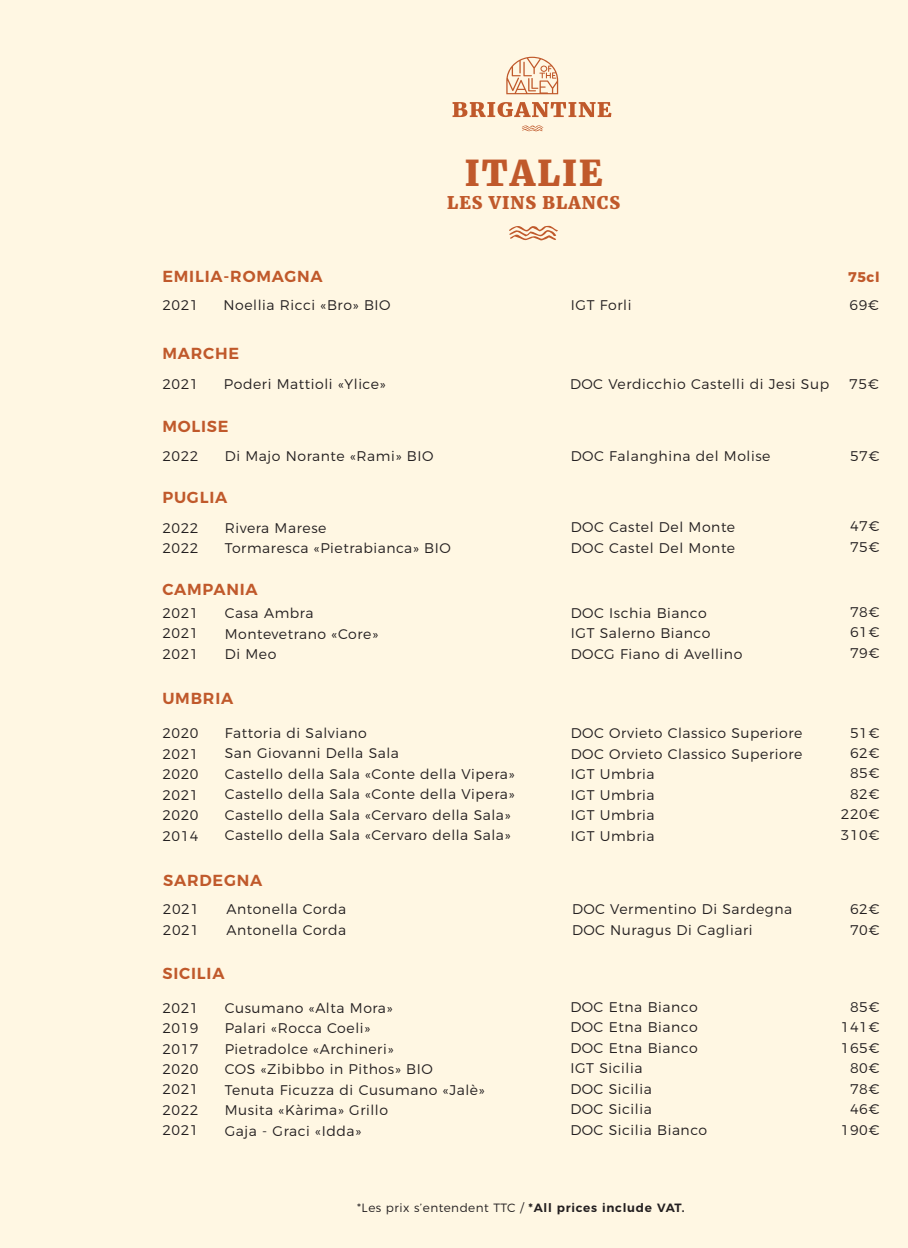
<style>
.page{position:relative;width:908px;height:1248px;background:#fff}
.page>*{position:absolute;margin:0;border:0;box-sizing:border-box;transform-origin:0 0}
.t1{font:800 35.2px "Merriweather";letter-spacing:.06em;color:#c0592b}
.t2{font:800 17.2px "Merriweather";letter-spacing:.06em;color:#c0592b}
.t3{font:600 16px "Montserrat";letter-spacing:.05em;color:#c0592b}
.t4{font:300 14px "Montserrat";letter-spacing:.04em;color:#231f20}
.t5{font:700 14px "Montserrat";color:#c0592b}
.t6{font:300 12px "Montserrat";letter-spacing:.04em;color:#231f20}
.s1{font-weight:600}
</style>
<div class="page">
<div style="left:0;top:0;width:907px;height:1247px;background:#fff7e3"></div>
<svg style="left:509px;top:226px;width:49px;height:14px"></svg>
<svg style="left:521px;top:125px;width:22px;height:6px"></svg>
<svg style="left:506px;top:57px;width:52px;height:37px;background:#edccb1"></svg>
<svg style="left:452px;top:102px;width:159px;height:15px;background:#dea483"></svg>
<p class="t1" style="left:464px;top:151px;width:139px">ITALIE</p>
<p class="t2" style="left:447px;top:192px;width:174px">LES VINS BLANCS</p>
<p class="t3" style="left:162px;top:263px;width:162px">EMILIA-ROMAGNA</p>
<p class="t5" style="left:847px;top:266px;width:33px">75cl</p>
<p class="t4" style="left:162px;top:294px;width:38px">2021</p>
<p class="t4" style="left:223px;top:294px;width:168px">Noellia Ricci «Bro» BIO</p>
<p class="t4" style="left:570px;top:294px;width:62px">IGT Forli</p>
<p class="t4" style="left:849px;top:294px;width:31px">69€</p>
<p class="t3" style="left:162px;top:340px;width:78px">MARCHE</p>
<p class="t4" style="left:162px;top:372px;width:38px">2021</p>
<p class="t4" style="left:224px;top:372px;width:163px">Poderi Mattioli «Ylice»</p>
<p class="t4" style="left:570px;top:372px;width:260px">DOC Verdicchio Castelli di Jesi Sup</p>
<p class="t4" style="left:848px;top:372px;width:31px">75€</p>
<p class="t3" style="left:162px;top:413px;width:68px">MOLISE</p>
<p class="t4" style="left:162px;top:445px;width:38px">2022</p>
<p class="t4" style="left:225px;top:445px;width:210px">Di Majo Norante «Rami» BIO</p>
<p class="t4" style="left:570px;top:445px;width:201px">DOC Falanghina del Molise</p>
<p class="t4" style="left:849px;top:445px;width:31px">57€</p>
<p class="t3" style="left:162px;top:484px;width:66px">PUGLIA</p>
<p class="t4" style="left:162px;top:516px;width:38px">2022</p>
<p class="t4" style="left:162px;top:537px;width:38px">2022</p>
<p class="t4" style="left:849px;top:515px;width:31px">47€</p>
<p class="t4" style="left:849px;top:535px;width:31px">75€</p>
<p class="t4" style="left:570px;top:516px;width:166px">DOC Castel Del Monte</p>
<p class="t4" style="left:570px;top:536px;width:166px">DOC Castel Del Monte</p>
<p class="t4" style="left:225px;top:516px;width:103px">Rivera Marese</p>
<p class="t4" style="left:225px;top:537px;width:227px">Tormaresca «Pietrabianca» BIO</p>
<p class="t3" style="left:162px;top:576px;width:97px">CAMPANIA</p>
<p class="t4" style="left:162px;top:602px;width:38px">2021</p>
<p class="t4" style="left:162px;top:622px;width:38px">2021</p>
<p class="t4" style="left:162px;top:642px;width:38px">2021</p>
<p class="t4" style="left:225px;top:602px;width:90px">Casa Ambra</p>
<p class="t4" style="left:225px;top:622px;width:155px">Montevetrano «Core»</p>
<p class="t4" style="left:225px;top:643px;width:53px">Di Meo</p>
<p class="t3" style="left:162px;top:685px;width:72px">UMBRIA</p>
<p class="t4" style="left:162px;top:722px;width:38px">2020</p>
<p class="t4" style="left:162px;top:742px;width:38px">2021</p>
<p class="t4" style="left:162px;top:763px;width:38px">2020</p>
<p class="t4" style="left:162px;top:783px;width:38px">2021</p>
<p class="t4" style="left:162px;top:804px;width:38px">2020</p>
<p class="t4" style="left:162px;top:824px;width:38px">2014</p>
<p class="t4" style="left:225px;top:722px;width:143px">Fattoria di Salviano</p>
<p class="t4" style="left:225px;top:742px;width:176px">San Giovanni Della Sala</p>
<p class="t4" style="left:225px;top:762px;width:291px">Castello della Sala «Conte della Vipera»</p>
<p class="t4" style="left:225px;top:783px;width:291px">Castello della Sala «Conte della Vipera»</p>
<p class="t4" style="left:225px;top:803px;width:287px">Castello della Sala «Cervaro della Sala»</p>
<p class="t4" style="left:225px;top:824px;width:287px">Castello della Sala «Cervaro della Sala»</p>
<p class="t3" style="left:163px;top:866px;width:101px">SARDEGNA</p>
<p class="t4" style="left:163px;top:898px;width:38px">2021</p>
<p class="t4" style="left:163px;top:918px;width:38px">2021</p>
<p class="t4" style="left:226px;top:898px;width:121px">Antonella Corda</p>
<p class="t4" style="left:226px;top:918px;width:121px">Antonella Corda</p>
<p class="t3" style="left:162px;top:959px;width:64px">SICILIA</p>
<p class="t4" style="left:162px;top:996px;width:38px">2021</p>
<p class="t4" style="left:162px;top:1017px;width:38px">2019</p>
<p class="t4" style="left:162px;top:1037px;width:38px">2017</p>
<p class="t4" style="left:162px;top:1057px;width:38px">2020</p>
<p class="t4" style="left:162px;top:1078px;width:38px">2021</p>
<p class="t4" style="left:162px;top:1098px;width:38px">2022</p>
<p class="t4" style="left:162px;top:1119px;width:38px">2021</p>
<p class="t4" style="left:224px;top:996px;width:169px">Cusumano «Alta Mora»</p>
<p class="t4" style="left:224px;top:1017px;width:147px">Palari «Rocca Coeli»</p>
<p class="t4" style="left:224px;top:1037px;width:170px">Pietradolce «Archineri»</p>
<p class="t4" style="left:224px;top:1058px;width:209px">COS «Zibibbo in Pithos» BIO</p>
<p class="t4" style="left:224px;top:1078px;width:261px">Tenuta Ficuzza di Cusumano «Jalè»</p>
<p class="t4" style="left:224px;top:1098px;width:165px">Musita «Kàrima» Grillo</p>
<p class="t4" style="left:224px;top:1119px;width:138px">Gaja - Graci «Idda»</p>
<p class="t4" style="left:570px;top:601px;width:137px">DOC Ischia Bianco</p>
<p class="t4" style="left:570px;top:622px;width:141px">IGT Salerno Bianco</p>
<p class="t4" style="left:570px;top:642px;width:173px">DOCG Fiano di Avellino</p>
<p class="t4" style="left:570px;top:722px;width:233px">DOC Orvieto Classico Superiore</p>
<p class="t4" style="left:570px;top:742px;width:233px">DOC Orvieto Classico Superiore</p>
<p class="t4" style="left:570px;top:763px;width:85px">IGT Umbria</p>
<p class="t4" style="left:570px;top:783px;width:85px">IGT Umbria</p>
<p class="t4" style="left:570px;top:804px;width:85px">IGT Umbria</p>
<p class="t4" style="left:570px;top:824px;width:85px">IGT Umbria</p>
<p class="t4" style="left:571px;top:898px;width:222px">DOC Vermentino Di Sardegna</p>
<p class="t4" style="left:571px;top:918px;width:182px">DOC Nuragus Di Cagliari</p>
<p class="t4" style="left:570px;top:995px;width:129px">DOC Etna Bianco</p>
<p class="t4" style="left:570px;top:1016px;width:129px">DOC Etna Bianco</p>
<p class="t4" style="left:570px;top:1036px;width:129px">DOC Etna Bianco</p>
<p class="t4" style="left:570px;top:1057px;width:73px">IGT Sicilia</p>
<p class="t4" style="left:570px;top:1077px;width:83px">DOC Sicilia</p>
<p class="t4" style="left:570px;top:1098px;width:83px">DOC Sicilia</p>
<p class="t4" style="left:570px;top:1118px;width:138px">DOC Sicilia Bianco</p>
<p class="t6" style="left:357px;top:1197px;width:329px">*Les prix s’entendent TTC / <span class="s1">*All prices include VAT.</span></p>
<p class="t4" style="left:849px;top:600px;width:31px">78€</p>
<p class="t4" style="left:849px;top:621px;width:31px">61€</p>
<p class="t4" style="left:849px;top:641px;width:31px">79€</p>
<p class="t4" style="left:849px;top:721px;width:31px">51€</p>
<p class="t4" style="left:849px;top:742px;width:31px">62€</p>
<p class="t4" style="left:849px;top:762px;width:31px">85€</p>
<p class="t4" style="left:849px;top:783px;width:31px">82€</p>
<p class="t4" style="left:840px;top:803px;width:40px">220€</p>
<p class="t4" style="left:840px;top:823px;width:40px">310€</p>
<p class="t4" style="left:849px;top:898px;width:31px">62€</p>
<p class="t4" style="left:849px;top:918px;width:31px">70€</p>
<p class="t4" style="left:849px;top:995px;width:31px">85€</p>
<p class="t4" style="left:840px;top:1016px;width:40px">141€</p>
<p class="t4" style="left:840px;top:1036px;width:40px">165€</p>
<p class="t4" style="left:849px;top:1057px;width:31px">80€</p>
<p class="t4" style="left:849px;top:1077px;width:31px">78€</p>
<p class="t4" style="left:849px;top:1098px;width:31px">46€</p>
<p class="t4" style="left:840px;top:1118px;width:40px">190€</p>
</div>
